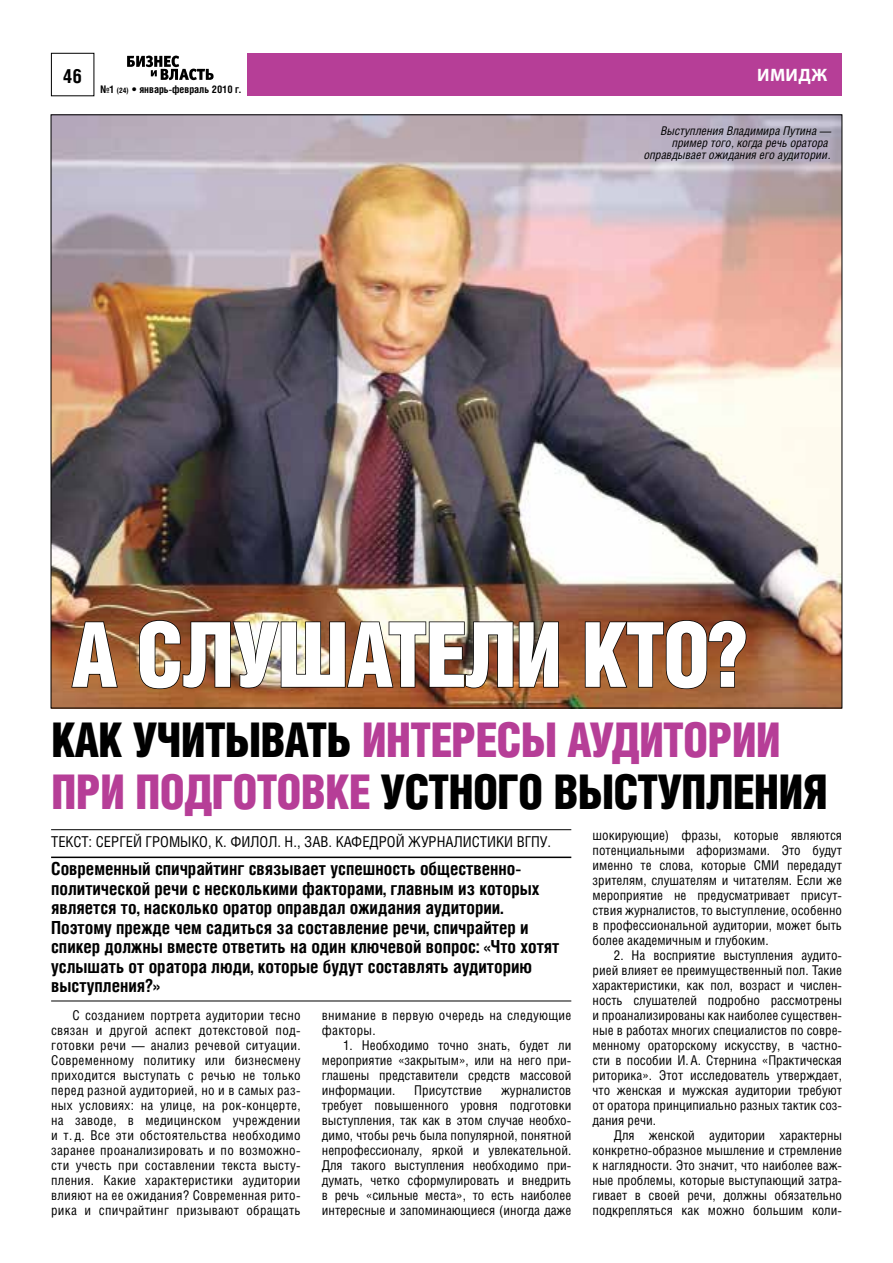
<style>
.page{position:relative;width:893px;height:1263px;background:#fff}
.page>*{position:absolute;margin:0;border:0;box-sizing:border-box;transform-origin:0 0}
.t1{font:90px "Helios Cond Black C";letter-spacing:-.02em;color:#fff;scale:.95 1}
.t2{font:48px/51.6px "Helios Cond Black C";letter-spacing:-.02em;color:#000;scale:.95 1}
.t3{font:700 19.5px "Helios Cond C";color:#000}
.t4{font:700 18px/19.5px "Helios Cond C";color:#000}
.t5{font:700 18px "Myriad Pro";letter-spacing:.02em;color:#fff}
.t6{font:15px "Helios Cond C";color:#000}
.t7{font:13.5px/15px "Helios Cond C";color:#000;text-align:justify}
.t8{font:13.5px/15px "Helios Cond C";letter-spacing:.02em;color:#000}
.t9{font:italic 12px/12px "Helios Cond C";color:#000;text-align:right}
.t10{font:700 10.5px "Helios Cond C";color:#000}
.s1{font-size:7.5px}
.s2{color:#b63e97}
</style>
<div class="page">
<img style="left:50px;top:52px;width:793px;height:950px">
<h3 class="t3" style="left:63px;top:64px;width:21px">46</h3>
<h3 class="t5" style="left:757px;top:63px;width:71px">имидж</h3>
<p class="t10" style="left:100px;top:83px;width:142px">№1 <span class="s1">(24)</span> • январь-февраль 2010 г.</p>
<p class="t9" style="left:644px;top:125px;width:189px">Выступления Владимира Путина — пример того, когда речь оратора оправдывает ожидания его аудитории.</p>
<h1 class="t1" style="left:72px;top:603px;width:715px">А слушатели кто?</h1>
<h2 class="t2" style="left:51px;top:713px;width:819px">Как учитывать <span class="s2">интересы аудитории при подготовке</span> устного выступления</h2>
<p class="t6" style="left:51px;top:833px;width:16px">Текст</p>
<p class="t6" style="left:89px;top:833px;width:152px">: СЕРГЕЙ ГРОМЫКО, к. филол</p>
<p class="t6" style="left:277px;top:833px;width:68px">. н., зав. кафедрой</p>
<p class="t6" style="left:408px;top:833px;width:10px">журналистики</p>
<p class="t6" style="left:517px;top:833px;width:36px">ВГПУ.</p>
<p class="t4" style="left:51px;top:858px;width:510px">Современный спичрайтинг связывает успешность общественно&shy;политической речи с несколькими факторами, главным из которых является то, насколько оратор оправдал ожидания аудитории.<br>Поэтому прежде чем садиться за составление речи, спичрайтер и спикер должны вместе ответить на один ключевой вопрос: «Что хотят услышать от оратора люди, которые будут составлять аудиторию выступления?»</p>
<p class="t7" style="left:51px;top:1007px;width:251px;text-indent:21px">С созданием портрета аудитории тесно связан и другой аспект дотекстовой под&shy;готовки речи — анализ речевой ситуации.<br>Современному политику или бизнесмену приходится выступать с речью не только перед разной аудиторией, но и в самых раз&shy;ных условиях: на улице, на рок-концерте, на заводе, в медицинском учреждении и т. д. Все эти обстоятельства необходимо заранее проанализировать и по возможно&shy;сти учесть при составлении текста высту&shy;пления. Какие характеристики аудитории влияют на ее ожидания? Современная рито&shy;рика и спичрайтинг призывают обращать</p>
<p class="t8" style="left:322px;top:1007px;width:251px">внимание в первую очередь на следующие факторы.</p>
<p class="t7" style="left:322px;top:1037px;width:251px;text-indent:21px">1. Необходимо точно знать, будет ли мероприятие «закрытым», или на него при&shy;глашены представители средств массовой информации.</p>
<p class="t7" style="left:414px;top:1082px;width:69px">Присутствие</p>
<p class="t7" style="left:322px;top:1082px;width:251px;text-indent:179px">журналистов требует повышенного уровня подготовки выступления, так как в этом случае необхо&shy;димо, чтобы речь была популярной, понятной непрофессионалу, яркой и увлекательной.<br>Для такого выступления необходимо при&shy;думать, четко сформулировать и внедрить в речь «сильные места», то есть наиболее интересные и запоминающиеся (иногда даже</p>
<p class="t7" style="left:593px;top:827px;width:251px">шокирующие) фразы, которые являются потенциальными афоризмами. Это будут именно те слова, которые СМИ передадут зрителям, слушателям и читателям. Если же мероприятие не предусматривает присут&shy;ствия журналистов, то выступление, особенно в профессиональной аудитории, может быть более академичным и глубоким.</p>
<p class="t7" style="left:593px;top:947px;width:251px;text-indent:21px">2. На восприятие выступления аудито&shy;рией влияет ее преимущественный пол. Такие характеристики, как пол, возраст и числен&shy;ность слушателей подробно рассмотрены и проанализированы как наиболее существен&shy;ные в работах многих специалистов по совре&shy;менному ораторскому искусству, в частно&shy;сти в пособии И.А. Стернина «Практическая риторика». Этот исследователь утверждает, что женская и мужская аудитории требуют от оратора принципиально разных тактик соз&shy;дания речи.</p>
<p class="t7" style="left:593px;top:1127px;width:251px;text-indent:21px">Для женской аудитории характерны конкретно-образное мышление и стремление к наглядности. Это значит, что наиболее важ&shy;ные проблемы, которые выступающий затра&shy;гивает в своей речи, должны обязательно подкрепляться как можно большим коли-</p>
</div>
